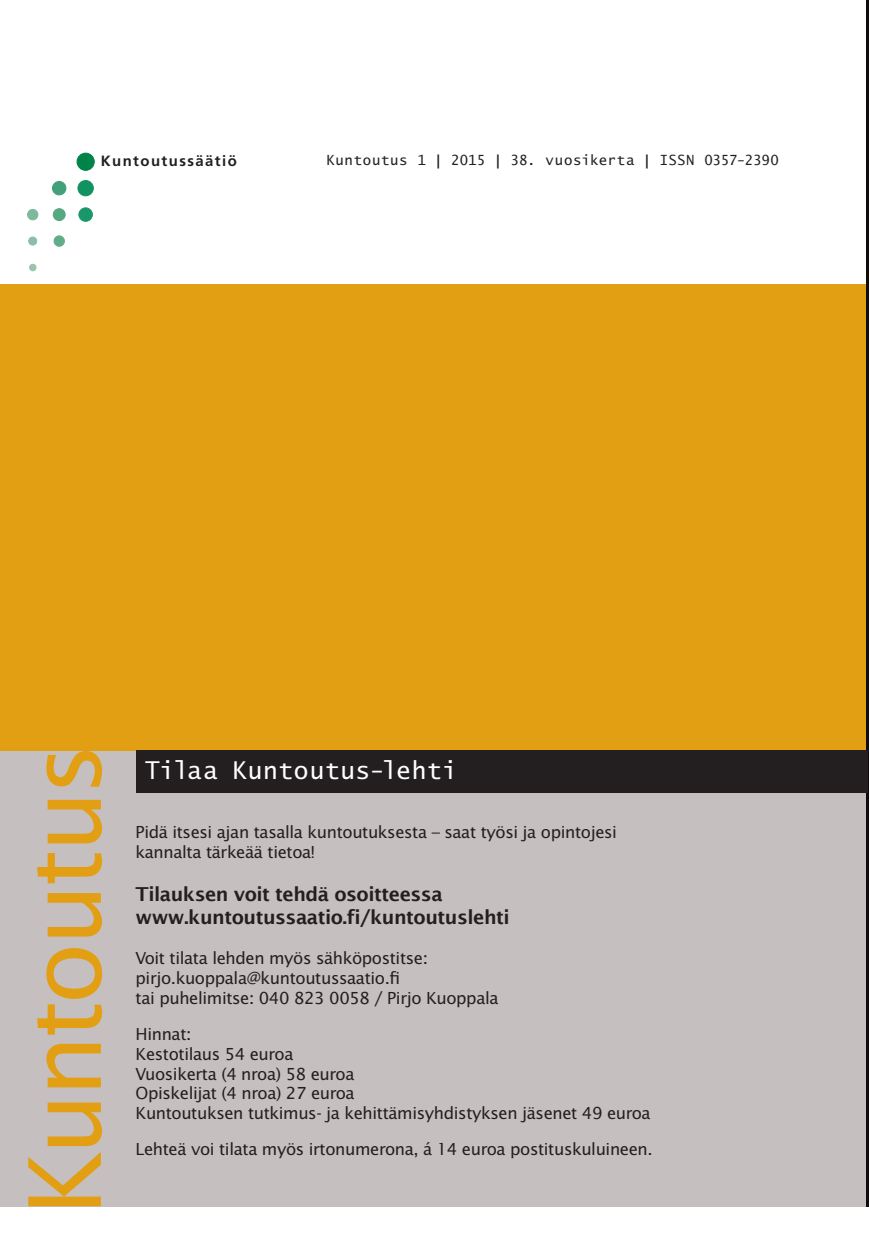
<style>
.page{position:relative;width:869px;height:1241px;background:#fff}
.page>*{position:absolute;margin:0;border:0;box-sizing:border-box;transform-origin:0 0}
.t1{font:24.5px "Lucida Sans Typewriter Std";letter-spacing:.02em;color:#fff}
.tilauskortti_leipä{font:600 19.25px/23.1px "Lucida Sans";letter-spacing:-.025em;color:#231f20}
.tilauskortti_leipä-2{font:16.62px/19.9px "Lucida Sans Std";letter-spacing:-.025em;color:#231f20}
.t2{font:700 14.88px "Frutiger LT Std";letter-spacing:.095em;color:#231f20}
.t3{font:14px "Lucida Sans Typewriter Std";letter-spacing:.03em;color:#231f20}
.s1{font-weight:700}
</style>
<div class="page">
<div style="left:0;top:747px;width:867px;height:458px;background:#c5c0bf"></div>
<div style="left:0;top:284px;width:865px;height:466px;background:#e39f13"></div>
<hr style="left:866px;top:0;width:2px;height:1205px;background:#110a0c">
<div style="left:136px;top:750px;width:731px;height:42px;background:#231f20"></div>
<svg style="left:28px;top:750px;width:74px;height:455px"></svg>
<div style="left:30px;top:264px;width:6px;height:7px;background:#98c5ac;border-radius:50%"></div>
<div style="left:29px;top:264px;width:7px;height:7px;border:1px solid #98c5ac;border-radius:50%"></div>
<div style="left:29px;top:237px;width:8px;height:8px;background:#8bbfa5;border-radius:50%"></div>
<div style="left:28px;top:237px;width:9px;height:8px;border:1px solid #8bbfa5;border-radius:50%"></div>
<div style="left:28px;top:209px;width:10px;height:11px;background:#7db99a;border-radius:50%"></div>
<div style="left:27px;top:209px;width:11px;height:11px;border:1px solid #7db99a;border-radius:50%"></div>
<div style="left:53px;top:209px;width:12px;height:11px;background:#56a880;border-radius:50%"></div>
<div style="left:53px;top:208px;width:12px;height:13px;border:1px solid #56a880;border-radius:50%"></div>
<div style="left:54px;top:236px;width:10px;height:10px;background:#62ad89;border-radius:50%"></div>
<div style="left:54px;top:235px;width:11px;height:11px;border:1px solid #62ad89;border-radius:50%"></div>
<div style="left:52px;top:181px;width:14px;height:14px;background:#42a179;border-radius:50%"></div>
<div style="left:52px;top:181px;width:14px;height:14px;border:1px solid #42a179;border-radius:50%"></div>
<div style="left:78px;top:180px;width:15px;height:16px;background:#119361;border-radius:50%"></div>
<div style="left:78px;top:180px;width:15px;height:16px;border:1px solid #119361;border-radius:50%"></div>
<div style="left:79px;top:208px;width:13px;height:13px;background:#1a9769;border-radius:50%"></div>
<div style="left:79px;top:207px;width:14px;height:14px;border:1px solid #1a9769;border-radius:50%"></div>
<div style="left:77px;top:153px;width:17px;height:17px;background:#008348;border-radius:50%"></div>
<div style="left:77px;top:153px;width:17px;height:17px;border:1px solid #008348;border-radius:50%"></div>
<p class="t2" style="left:101px;top:151px;width:137px">Kuntoutussäätiö</p>
<p class="t3" style="left:326px;top:152px;width:454px">Kuntoutus 1 <span class="s1">|</span> 2015 <span class="s1">|</span> 38. vuosikerta <span class="s1">|</span> ISSN 0357-2390</p>
<p class="t1" style="left:145px;top:756px;width:313px">Tilaa Kuntoutus-lehti</p>
<p class="tilauskortti_leipä-2" style="left:135px;top:822px;width:483px">Pidä itsesi ajan tasalla kuntoutuksesta – saat työsi ja opintojesi kannalta tärkeää tietoa!</p>
<p class="tilauskortti_leipä" style="left:135px;top:882px;width:375px">Tilauksen voit tehdä osoitteessa www.kuntoutussaatio.fi/kuntoutuslehti</p>
<p class="tilauskortti_leipä-2" style="left:135px;top:948px;width:294px">Voit tilata lehden myös sähköpostitse: pirjo.kuoppala@kuntoutussaatio.fi</p>
<p class="tilauskortti_leipä-2" style="left:135px;top:988px;width:364px">tai puhelimitse: 040 823 0058 / Pirjo Kuoppala</p>
<p class="tilauskortti_leipä-2" style="left:135px;top:1023px;width:57px">Hinnat:</p>
<p class="tilauskortti_leipä-2" style="left:135px;top:1043px;width:159px">Kestotilaus 54 euroa</p>
<p class="tilauskortti_leipä-2" style="left:135px;top:1063px;width:220px">Vuosikerta (4 nroa) 58 euroa</p>
<p class="tilauskortti_leipä-2" style="left:135px;top:1083px;width:221px">Opiskelijat (4 nroa) 27 euroa</p>
<p class="tilauskortti_leipä-2" style="left:135px;top:1103px;width:516px">Kuntoutuksen tutkimus- ja kehittämisyhdistyksen jäsenet 49 euroa</p>
<p class="tilauskortti_leipä-2" style="left:135px;top:1139px;width:518px">Lehteä voi tilata myös irtonumerona, á 14 euroa postituskuluineen.</p>
</div>
